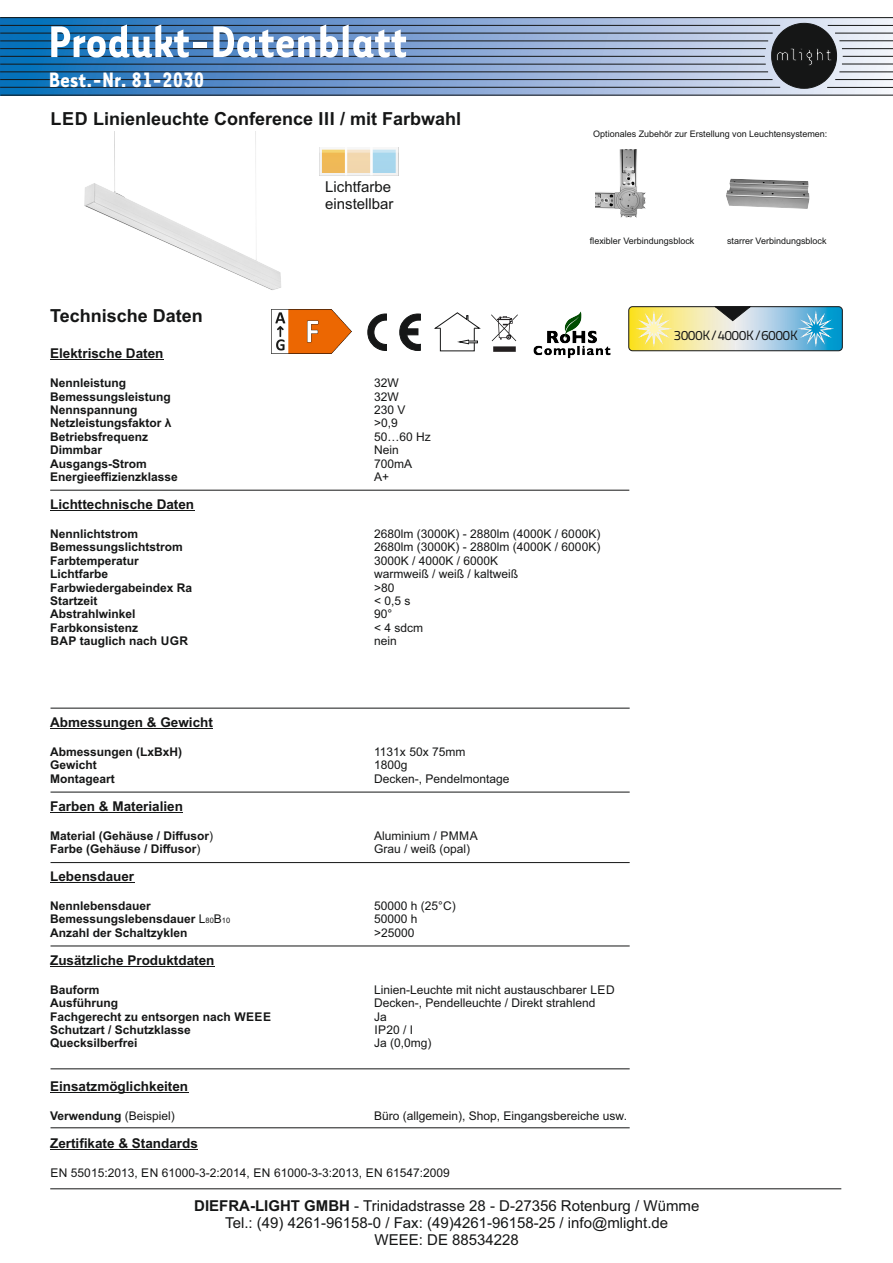
<style>
.page{position:relative;width:893px;height:1263px;background:#fff}
.page>*{position:absolute;margin:0;border:0;box-sizing:border-box;transform-origin:0 0}
.t1{font:700 51.15px "Tarzana Narrow";color:#fff}
.t2{font:700 24px "Tarzana Narrow";color:#fff}
.t3{font:700 18px "Arial";color:#151616}
.t4{font:15px/16.8px "Arial";color:#151616;text-align:center}
.t5{font:700 13.5px "Arial";color:#151616}
.t6{font:13.5px "Titillium Text 25 L 250 wt";color:#151616}
.t7{font:700 12px "Arial";color:#151616}
.t8{font:12px "Arial";color:#151616}
.t9{font:9px "Arial";color:#151616}
.s1{font-weight:400}
.s2{font-weight:400;font-size:7.5px}
.s3{font-weight:700}
</style>
<div class="page">
<hr style="left:50px;top:360px;width:113px;height:1px;background:#151616">
<hr style="left:50px;top:510px;width:144px;height:1px;background:#151616">
<hr style="left:50px;top:728px;width:163px;height:1px;background:#151616">
<hr style="left:50px;top:812px;width:133px;height:1px;background:#151616">
<hr style="left:50px;top:882px;width:84px;height:1px;background:#151616">
<hr style="left:50px;top:966px;width:164px;height:1px;background:#151616">
<hr style="left:50px;top:1092px;width:138px;height:1px;background:#151616">
<hr style="left:50px;top:1149px;width:148px;height:1px;background:#151616">
<svg style="left:0;top:89px;width:893px;height:6px;background:#7da1cb"></svg>
<svg style="left:0;top:95px;width:893px;height:1px"></svg>
<svg style="left:0;top:17px;width:893px;height:72px;background:#6a8bb2"></svg>
<svg style="left:367px;top:314px;width:54px;height:37px"></svg>
<div style="left:440px;top:328px;width:35px;height:23px;border:1px solid #151616"></div>
<svg style="left:434px;top:312px;width:47px;height:17px"></svg>
<svg style="left:629px;top:306px;width:213px;height:45px;background:#bbd2ba"></svg>
<div style="left:629px;top:306px;width:213px;height:45px;border:1px solid #151616;border-radius:4px"></div>
<img style="left:533px;top:311px;width:78px;height:48px">
<img style="left:492px;top:315px;width:25px;height:36px">
<svg style="left:457px;top:339px;width:21px;height:6px"></svg>
<hr style="left:50px;top:490px;width:579px;height:1px;background:#151616">
<hr style="left:51px;top:708px;width:579px;height:1px;background:#151616">
<hr style="left:51px;top:792px;width:579px;height:1px;background:#151616">
<hr style="left:51px;top:862px;width:579px;height:1px;background:#151616">
<hr style="left:51px;top:945px;width:579px;height:1px;background:#151616">
<hr style="left:51px;top:1068px;width:579px;height:1px;background:#151616">
<hr style="left:51px;top:1127px;width:579px;height:1px;background:#151616">
<hr style="left:50px;top:1188px;width:791px;height:1px;background:#151616">
<img style="left:84px;top:132px;width:197px;height:158px">
<img style="left:595px;top:150px;width:51px;height:68px">
<img style="left:726px;top:178px;width:84px;height:31px">
<img style="left:320px;top:149px;width:78px;height:26px">
<img style="left:272px;top:309px;width:80px;height:44px">
<h1 class="t1" style="left:48px;top:26px;width:360px">Produkt-Datenblatt</h1>
<h2 class="t2" style="left:49px;top:72px;width:157px">Best.-Nr. 81-2030</h2>
<h3 class="t3" style="left:50px;top:112px;width:412px">LED Linienleuchte Conference III / mit Farbwahl</h3>
<p class="t4" style="left:325px;top:180px;width:70px;text-align:left">Lichtfarbe einstellbar</p>
<p class="t9" style="left:593px;top:130px;width:236px">Optionales Zubehör zur Erstellung von Leuchtensystemen:</p>
<p class="t9" style="left:590px;top:237px;width:106px">flexibler Verbindungsblock</p>
<p class="t9" style="left:727px;top:237px;width:101px">starrer Verbindungsblock</p>
<h3 class="t3" style="left:50px;top:309px;width:154px">Technische Daten</h3>
<p class="t5" style="left:50px;top:348px;width:115px">Elektrische Daten</p>
<p class="t7" style="left:50px;top:378px;width:78px">Nennleistung</p>
<p class="t8" style="left:374px;top:378px;width:26px">32W</p>
<p class="t7" style="left:50px;top:392px;width:122px">Bemessungsleistung</p>
<p class="t8" style="left:374px;top:392px;width:26px">32W</p>
<p class="t7" style="left:50px;top:405px;width:89px">Nennspannung</p>
<p class="t8" style="left:374px;top:405px;width:33px">230 V</p>
<p class="t7" style="left:50px;top:419px;width:123px">Netzleistungsfaktor λ</p>
<p class="t8" style="left:374px;top:419px;width:25px">&gt;0,9</p>
<p class="t7" style="left:50px;top:432px;width:100px">Betriebsfrequenz</p>
<p class="t8" style="left:374px;top:432px;width:58px">50…60 Hz</p>
<p class="t7" style="left:50px;top:445px;width:54px">Dimmbar</p>
<p class="t8" style="left:374px;top:445px;width:26px">Nein</p>
<p class="t7" style="left:50px;top:459px;width:98px">Ausgangs-Strom</p>
<p class="t8" style="left:374px;top:459px;width:40px">700mA</p>
<p class="t7" style="left:50px;top:472px;width:129px">Energieeffizienzklasse</p>
<p class="t8" style="left:374px;top:472px;width:17px">A+</p>
<p class="t5" style="left:50px;top:499px;width:146px">Lichttechnische Daten</p>
<p class="t7" style="left:50px;top:529px;width:90px">Nennlichtstrom</p>
<p class="t8" style="left:374px;top:529px;width:228px">2680lm (3000K) - 2880lm (4000K / 6000K)</p>
<p class="t7" style="left:50px;top:543px;width:134px">Bemessungslichtstrom</p>
<p class="t8" style="left:374px;top:543px;width:228px">2680lm (3000K) - 2880lm (4000K / 6000K)</p>
<p class="t7" style="left:50px;top:556px;width:90px">Farbtemperatur</p>
<p class="t8" style="left:374px;top:556px;width:126px">3000K / 4000K / 6000K</p>
<p class="t7" style="left:50px;top:569px;width:60px">Lichtfarbe</p>
<p class="t8" style="left:374px;top:569px;width:146px">warmweiß / weiß / kaltweiß</p>
<p class="t7" style="left:50px;top:583px;width:144px">Farbwiedergabeindex Ra</p>
<p class="t8" style="left:374px;top:583px;width:22px">&gt;80</p>
<p class="t7" style="left:50px;top:596px;width:49px">Startzeit</p>
<p class="t8" style="left:374px;top:596px;width:38px">&lt; 0,5 s</p>
<p class="t7" style="left:50px;top:610px;width:87px">Abstrahlwinkel</p>
<p class="t8" style="left:374px;top:610px;width:20px">90°</p>
<p class="t7" style="left:50px;top:623px;width:90px">Farbkonsistenz</p>
<p class="t8" style="left:374px;top:623px;width:51px">&lt; 4 sdcm</p>
<p class="t7" style="left:50px;top:636px;width:139px">BAP tauglich nach UGR</p>
<p class="t8" style="left:374px;top:636px;width:24px">nein</p>
<p class="t5" style="left:50px;top:717px;width:164px">Abmessungen &amp; Gewicht</p>
<p class="t7" style="left:50px;top:747px;width:134px">Abmessungen (LxBxH)</p>
<p class="t8" style="left:374px;top:747px;width:93px">1131x 50x 75mm</p>
<p class="t7" style="left:50px;top:760px;width:48px">Gewicht</p>
<p class="t8" style="left:374px;top:760px;width:35px">1800g</p>
<p class="t7" style="left:50px;top:774px;width:66px">Montageart</p>
<p class="t8" style="left:374px;top:774px;width:137px">Decken-, Pendelmontage</p>
<p class="t5" style="left:50px;top:801px;width:134px">Farben &amp; Materialien</p>
<p class="t7" style="left:50px;top:831px;width:165px">Material (Gehäuse / Diffusor<span class="s1">)</span></p>
<p class="t8" style="left:374px;top:831px;width:105px">Aluminium / PMMA</p>
<p class="t7" style="left:50px;top:844px;width:152px">Farbe (Gehäuse / Diffusor<span class="s1">)</span></p>
<p class="t8" style="left:374px;top:844px;width:98px">Grau / weiß (opal)</p>
<p class="t5" style="left:50px;top:871px;width:86px">Lebensdauer</p>
<p class="t7" style="left:50px;top:901px;width:102px">Nennlebensdauer</p>
<p class="t8" style="left:374px;top:901px;width:83px">50000 h (25°C)</p>
<p class="t7" style="left:50px;top:915px;width:182px">Bemessungslebensdauer <span class="s1">L</span><span class="s2">80</span><span class="s1">B</span><span class="s2">10</span></p>
<p class="t8" style="left:374px;top:915px;width:45px">50000 h</p>
<p class="t7" style="left:50px;top:928px;width:139px">Anzahl der Schaltzyklen</p>
<p class="t8" style="left:374px;top:928px;width:42px">&gt;25000</p>
<p class="t5" style="left:50px;top:955px;width:166px">Zusätzliche Produktdaten</p>
<p class="t7" style="left:50px;top:985px;width:51px">Bauform</p>
<p class="t8" style="left:374px;top:985px;width:242px">Linien-Leuchte mit nicht austauschbarer LED</p>
<p class="t7" style="left:50px;top:998px;width:69px">Ausführung</p>
<p class="t8" style="left:374px;top:998px;width:223px">Decken-, Pendelleuchte / Direkt strahlend</p>
<p class="t7" style="left:50px;top:1012px;width:222px">Fachgerecht zu entsorgen nach WEEE</p>
<p class="t8" style="left:374px;top:1012px;width:14px">Ja</p>
<p class="t7" style="left:50px;top:1025px;width:142px">Schutzart / Schutzklasse</p>
<p class="t8" style="left:374px;top:1025px;width:40px">IP20 / I</p>
<p class="t7" style="left:50px;top:1039px;width:89px">Quecksilberfrei</p>
<p class="t8" style="left:374px;top:1039px;width:59px">Ja (0,0mg)</p>
<p class="t5" style="left:50px;top:1081px;width:140px">Einsatzmöglichkeiten</p>
<p class="t7" style="left:50px;top:1111px;width:126px">Verwendung <span class="s1">(Beispiel)</span></p>
<p class="t8" style="left:374px;top:1111px;width:254px">Büro (allgemein), Shop, Eingangsbereiche usw.</p>
<p class="t5" style="left:50px;top:1138px;width:149px">Zertifikate &amp; Standards</p>
<p class="t8" style="left:50px;top:1168px;width:401px">EN 55015:2013, EN 61000-3-2:2014, EN 61000-3-3:2013, EN 61547:2009</p>
<p class="t6" style="left:674px;top:330px;width:126px">3000K/4000K/6000K</p>
<p class="t4" style="left:194px;top:1199px;width:507px"><span class="s3">DIEFRA-LIGHT GMBH</span> - Trinidadstrasse 28 - D-27356 Rotenburg / Wümme<br>Tel.: (49) 4261-96158-0 / Fax: (49)4261-96158-25 / info@mlight.de<br>WEEE: DE 88534228</p>
</div>
